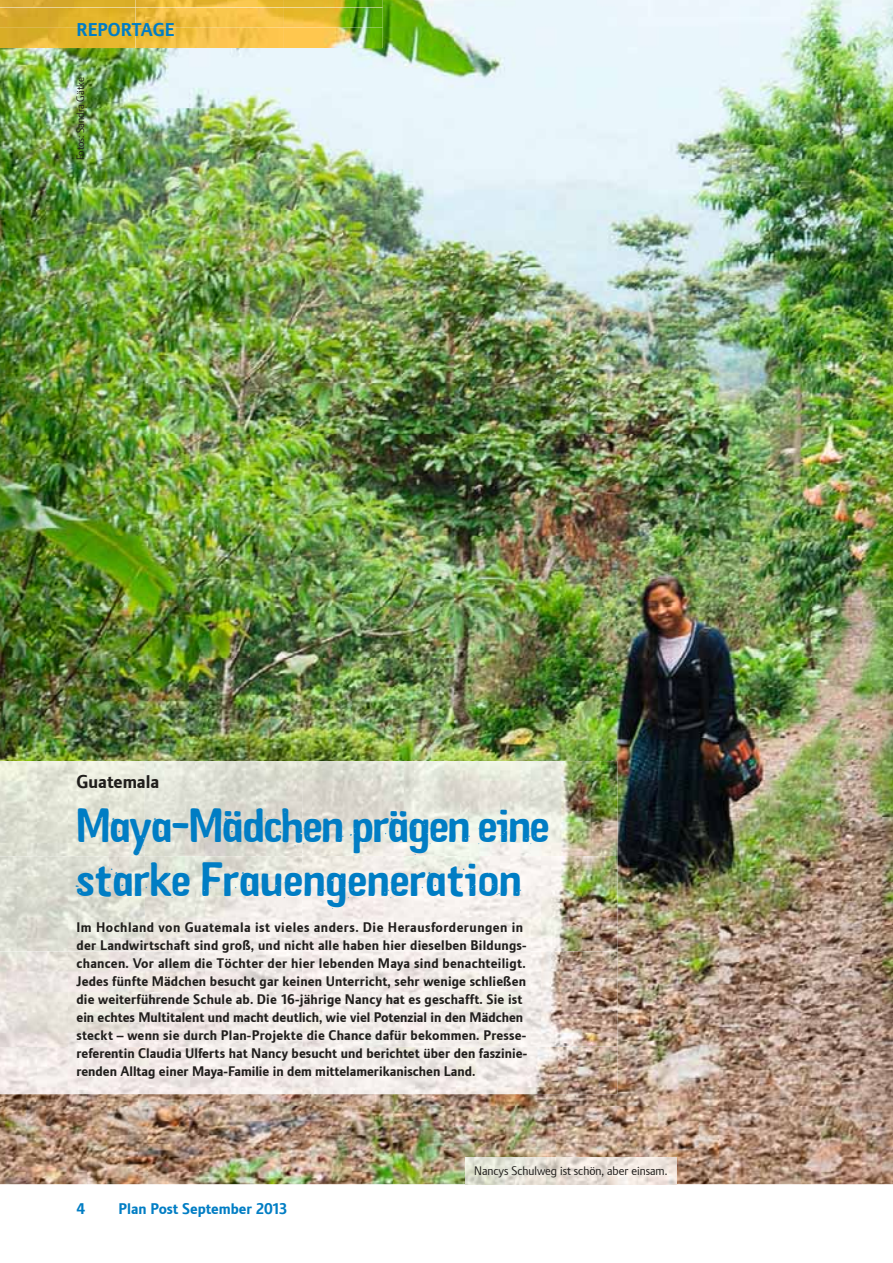
<style>
.page{position:relative;width:893px;height:1263px;background:#fff}
.page>*{position:absolute;margin:0;border:0;box-sizing:border-box;transform-origin:0 0}
.t1{font:45px/54px "Plan Storytelling";letter-spacing:.01em;color:#007dc4}
.t2{font:700 18px "Plan";letter-spacing:-.005em;color:#007dc4}
.t3{font:700 18px "Plan";color:#201e1c}
.t4{font:700 15px "Plan";color:#007dc4}
.t5{font:700 13.5px/18px "Plan";letter-spacing:.01em;color:#201e1c}
.t6{font:12px "Plan";color:#201e1c}
.t7{font:10.5px "Plan";color:#201e1c}
</style>
<div class="page">
<img style="left:1px;top:0;width:892px;height:1184px">
<img style="left:892px;top:599px;width:1px;height:585px">
<img style="left:1px;top:0;width:382px;height:48px">
<img style="left:465px;top:1157px;width:211px;height:27px">
<img style="left:1px;top:761px;width:616px;height:333px">
<h2 class="t2" style="left:77px;top:19px;width:100px">REPORTAGE</h2>
<p class="t7" style="left:74px;top:160px;width:85px;rotate:-90deg">Fotos: Sandra Gätke</p>
<h2 class="t3" style="left:77px;top:771px;width:84px">Guatemala</h2>
<h1 class="t1" style="left:77px;top:799px;width:474px">Maya-Mädchen prägen eine starke Frauengeneration</h1>
<p class="t5" style="left:77px;top:918px;width:452px">Im Hochland von Guatemala ist vieles anders. Die Herausforderungen in der Landwirtschaft sind groß, und nicht alle haben hier dieselben Bildungs&shy;chancen. Vor allem die Töchter der hier lebenden Maya sind benachteiligt.<br>Jedes fünfte Mädchen besucht gar keinen Unterricht, sehr wenige schließen die weiterführende Schule ab. Die 16-jährige Nancy hat es geschafft. Sie ist ein echtes Multitalent und macht deutlich, wie viel Potenzial in den Mädchen steckt – wenn sie durch Plan-Projekte die Chance dafür bekommen. Presse&shy;referentin Claudia Ulferts hat Nancy besucht und berichtet über den faszinie&shy;renden Alltag einer Maya-Familie in dem mittelamerikanischen Land.</p>
<p class="t4" style="left:77px;top:1200px;width:10px">4</p>
<p class="t4" style="left:118px;top:1200px;width:171px">Plan Post September 2013</p>
<p class="t6" style="left:474px;top:1163px;width:195px">Nancys Schulweg ist schön, aber einsam.</p>
</div>
